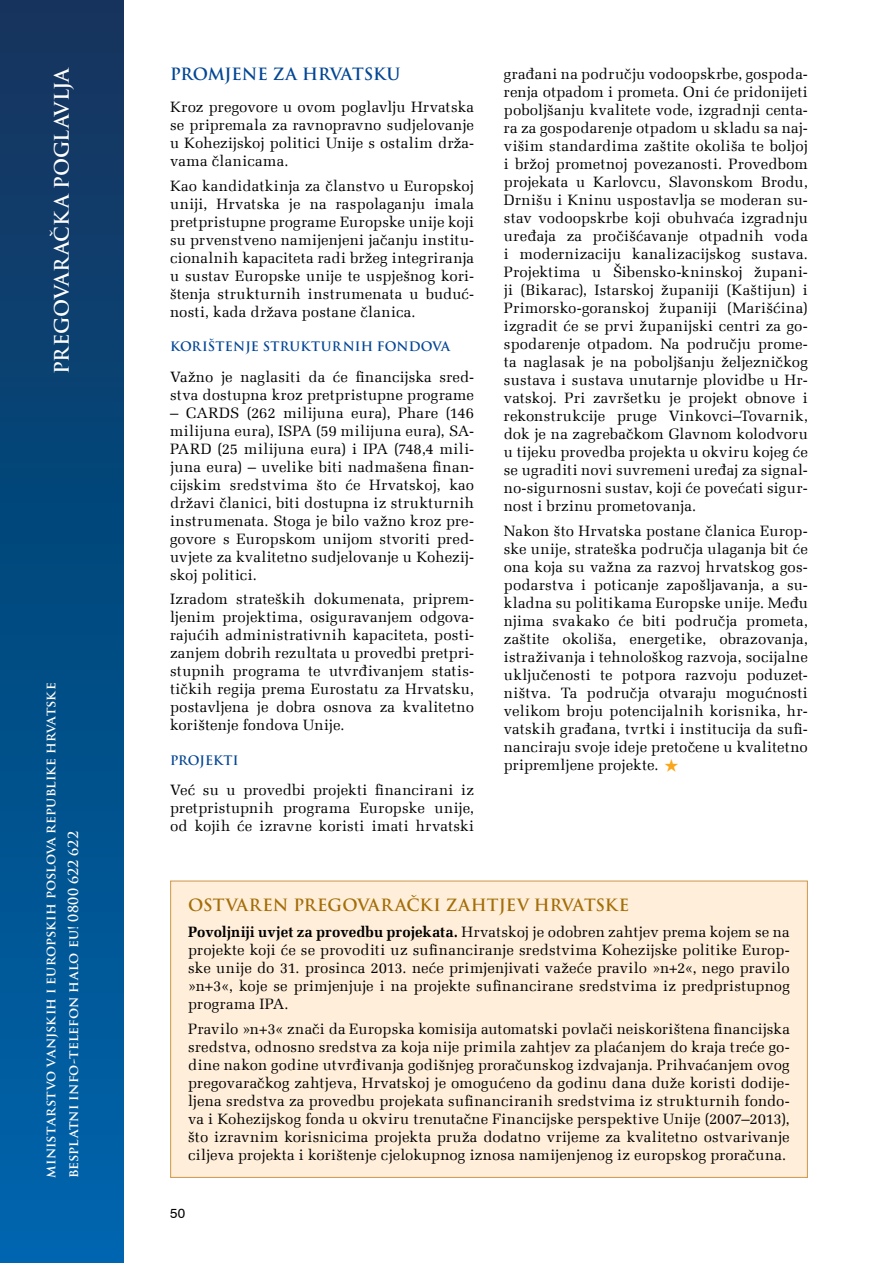
<style>
.page{position:relative;width:893px;height:1263px;background:#fff}
.page>*{position:absolute;margin:0;border:0;box-sizing:border-box;transform-origin:0 0}
.t1{font:700 19.5px "Trajan Pro";letter-spacing:-.01em;color:#fff}
.t2{font:700 16.5px "Trajan Pro";letter-spacing:.005em;color:#a46e08}
.t3{font:700 16.5px "Trajan Pro";letter-spacing:-.005em;color:#034694}
.t4{font:15px/18px "Melior LT";letter-spacing:.01em;color:#000;text-align:justify}
.t5{font:700 13.5px/22.5px "Trajan Pro";color:#fff}
.t6{font:13.5px "Swiss 721 BT";color:#000}
.t7{font:700 12.75px "Trajan Pro";letter-spacing:.01em;color:#034694}
.s1{font-weight:700}
</style>
<div class="page">
<div style="left:171px;top:881px;width:636px;height:296px;background:#ffefda"></div>
<div style="left:0;top:0;width:123px;height:1263px;background:linear-gradient(to bottom,#11335b,#0065ac)"></div>
<h1 class="t1" style="left:50px;top:374px;width:310px;rotate:-90deg">PREGOVARAČKA POGLAVLJA</h1>
<p class="t5" style="left:39px;top:1178px;width:497px;rotate:-90deg">MINISTARSTVO VANJSKIH I EUROPSKIH POSLOVA REPUBLIKE HRVATSKE<br>BESPLATNI INFO-TELEFON HALO EU! 0800 622 622</p>
<p class="t3" style="left:170px;top:64px;width:232px">PROMJENE ZA HRVATSKU</p>
<p class="t4" style="left:170px;top:98px;width:306px">Kroz pregovore u ovom poglavlju Hrvatska se pripremala za ravnopravno sudjelovanje u Kohezijskoj politici Unije s ostalim drža&shy;vama članicama.</p>
<p class="t4" style="left:170px;top:176px;width:306px">Kao kandidatkinja za članstvo u Europskoj uniji, Hrvatska je na raspolaganju imala pretpristupne programe Europske unije koji su prvenstveno namijenjeni jačanju institu&shy;cionalnih kapaciteta radi bržeg integriranja u sustav Europske unije te uspješnog kori&shy;štenja strukturnih instrumenata u buduć&shy;nosti, kada država postane članica.</p>
<p class="t7" style="left:170px;top:338px;width:282px">KORIŠTENJE STRUKTURNIH FONDOVA</p>
<p class="t4" style="left:170px;top:368px;width:306px">Važno je naglasiti da će financijska sred&shy;stva dostupna kroz pretpristupne programe</p>
<p class="t4" style="left:170px;top:404px;width:306px">– CARDS (262 milijuna eura), Phare (146 milijuna eura), ISPA (59 milijuna eura), SA-PARD (25 milijuna eura) i IPA (748,4 mili&shy;juna eura) – uvelike biti nadmašena finan&shy;cijskim sredstvima što će Hrvatskoj, kao državi članici, biti dostupna iz strukturnih instrumenata. Stoga je bilo važno kroz pre&shy;govore s Europskom unijom stvoriti pred&shy;uvjete za kvalitetno sudjelovanje u Kohezij&shy;skoj politici.</p>
<p class="t4" style="left:170px;top:590px;width:306px">Izradom strateških dokumenata, priprem&shy;ljenim projektima, osiguravanjem odgova&shy;rajućih administrativnih kapaciteta, posti&shy;zanjem dobrih rezultata u provedbi pretpri&shy;stupnih programa te utvrđivanjem statis&shy;tičkih regija prema Eurostatu za Hrvatsku, postavljena je dobra osnova za kvalitetno korištenje fondova Unije.</p>
<p class="t7" style="left:170px;top:752px;width:70px">PROJEKTI</p>
<p class="t4" style="left:170px;top:781px;width:305px">Već su u provedbi projekti financirani iz pretpristupnih programa Europske unije, od kojih će izravne koristi imati hrvatski</p>
<p class="t4" style="left:504px;top:65px;width:306px;text-align:left">građani na području vodoopskrbe, gospoda&shy;renja otpadom i prometa. Oni će pridonijeti poboljšanju kvalitete vode, izgradnji centa&shy;ra za gospodarenje otpadom u skladu sa naj&shy;višim standardima zaštite okoliša te boljoj i bržoj prometnoj povezanosti. Provedbom projekata u Karlovcu, Slavonskom Brodu, Drnišu i Kninu uspostavlja se moderan su&shy;stav vodoopskrbe koji obuhvaća izgradnju uređaja za pročišćavanje otpadnih voda i modernizaciju kanalizacijskog sustava.<br>Projektima u Šibensko-kninskoj župani&shy;ji (Bikarac), Istarskoj županiji (Kaštijun) i Primorsko-goranskoj županiji (Marišćina) izgradit će se prvi županijski centri za go&shy;spodarenje otpadom. Na području prome&shy;ta naglasak je na poboljšanju željezničkog sustava i sustava unutarnje plovidbe u Hr&shy;vatskoj. Pri završetku je projekt obnove i rekonstrukcije pruge Vinkovci–Tovarnik, dok je na zagrebačkom Glavnom kolodvoru u tijeku provedba projekta u okviru kojeg će se ugraditi novi suvremeni uređaj za signal&shy;no-sigurnosni sustav, koji će povećati sigur&shy;nost i brzinu prometovanja.</p>
<p class="t4" style="left:504px;top:522px;width:306px">Nakon što Hrvatska postane članica Europ&shy;ske unije, strateška područja ulaganja bit će ona koja su važna za razvoj hrvatskog gos&shy;podarstva i poticanje zapošljavanja, a su&shy;kladna su politikama Europske unije. Među njima svakako će biti područja prometa, zaštite okoliša, energetike, obrazovanja, istraživanja i tehnološkog razvoja, socijalne uključenosti te potpora razvoju poduzet&shy;ništva. Ta područja otvaraju mogućnosti velikom broju potencijalnih korisnika, hr&shy;vatskih građana, tvrtki i institucija da sufi&shy;nanciraju svoje ideje pretočene u kvalitetno pripremljene projekte.</p>
<p class="t2" style="left:188px;top:895px;width:442px">OSTVAREN PREGOVARAČKI ZAHTJEV HRVATSKE</p>
<p class="t4" style="left:188px;top:923px;width:603px"><span class="s1">Povoljniji uvjet za provedbu projekata.</span> Hrvatskoj je odobren zahtjev prema kojem se na projekte koji će se provoditi uz sufinanciranje sredstvima Kohezijske politike Europ&shy;ske unije do 31. prosinca 2013. neće primjenjivati važeće pravilo »n+2«, nego pravilo »n+3«, koje se primjenjuje i na projekte sufinancirane sredstvima iz predpristupnog programa IPA.</p>
<p class="t4" style="left:188px;top:1020px;width:603px">Pravilo »n+3« znači da Europska komisija automatski povlači neiskorištena financijska sredstva, odnosno sredstva za koja nije primila zahtjev za plaćanjem do kraja treće go&shy;dine nakon godine utvrđivanja godišnjeg proračunskog izdvajanja. Prihvaćanjem ovog pregovaračkog zahtjeva, Hrvatskoj je omogućeno da godinu dana duže koristi dodije&shy;ljena sredstva za provedbu projekata sufinanciranih sredstvima iz strukturnih fondo&shy;va i Kohezijskog fonda u okviru trenutačne Financijske perspektive Unije (2007–2013), što izravnim korisnicima projekta pruža dodatno vrijeme za kvalitetno ostvarivanje ciljeva projekta i korištenje cjelokupnog iznosa namijenjenog iz europskog proračuna.</p>
<p class="t6" style="left:170px;top:1205px;width:17px">50</p>
</div>
